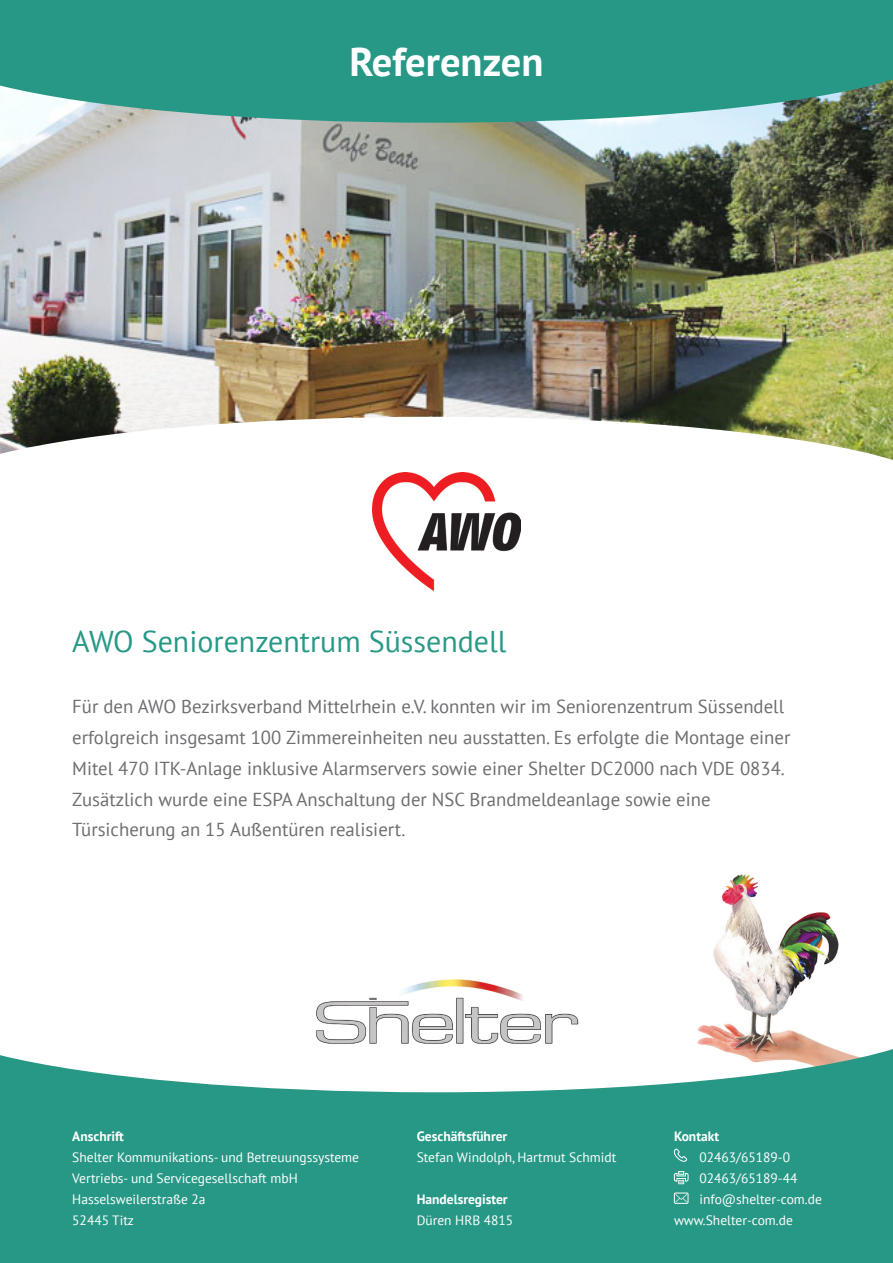
<style>
.page{position:relative;width:893px;height:1263px;background:#fff}
.page>*{position:absolute;margin:0;border:0;box-sizing:border-box;transform-origin:0 0}
.t1{font:700 40.5px "PT Sans";color:#fff}
.t2{font:30px "PT Sans";color:#289886}
.t3{font:18.75px/30.8px "PT Sans";color:#6c6d70}
.t4{font:13.5px/21px "PT Sans";color:#fff}
.t5{font:700 13.5px "PT Sans";color:#fff}
</style>
<div class="page">
<img style="left:697px;top:874px;width:142px;height:175px">
<img style="left:0;top:123px;width:893px;height:337px">
<svg style="left:0;top:1049px;width:893px;height:214px;background:#47a697"></svg>
<svg style="left:674px;top:1148px;width:14px;height:15px"></svg>
<svg style="left:674px;top:1171px;width:15px;height:13px"></svg>
<div style="left:674px;top:1193px;width:14px;height:11px;border:1px solid #fff"></div>
<svg style="left:675px;top:1194px;width:12px;height:8px"></svg>
<img style="left:316px;top:979px;width:263px;height:65px">
<svg style="left:0;top:0;width:893px;height:123px;background:#359b8a"></svg>
<img style="left:372px;top:472px;width:149px;height:119px">
<h1 class="t1" style="left:349px;top:39px;width:196px">Referenzen</h1>
<h2 class="t2" style="left:72px;top:625px;width:436px">AWO Seniorenzentrum Süssendell</h2>
<p class="t3" style="left:72px;top:692px;width:720px">Für den AWO Bezirksverband Mittelrhein e.V. konnten wir im Seniorenzentrum Süssendell erfolgreich insgesamt 100 Zimmereinheiten neu ausstatten. Es erfolgte die Montage einer Mitel 470 ITK-Anlage inklusive Alarmservers sowie einer Shelter DC2000 nach VDE 0834.<br>Zusätzlich wurde eine ESPA Anschaltung der NSC Brandmeldeanlage sowie eine Türsicherung an 15 Außentüren realisiert.</p>
<p class="t5" style="left:72px;top:1128px;width:53px">Anschrift</p>
<p class="t4" style="left:72px;top:1147px;width:288px">Shelter Kommunikations- und Betreuungssysteme<br>Vertriebs- und Servicegesellschaft mbH<br>Hasselsweilerstraße 2a<br>52445 Titz</p>
<p class="t5" style="left:417px;top:1128px;width:92px">Geschäftsführer</p>
<p class="t4" style="left:417px;top:1147px;width:201px">Stefan Windolph, Hartmut Schmidt</p>
<p class="t5" style="left:417px;top:1191px;width:92px">Handelsregister</p>
<p class="t4" style="left:417px;top:1210px;width:98px">Düren HRB 4815</p>
<p class="t5" style="left:674px;top:1128px;width:47px">Kontakt</p>
<p class="t4" style="left:699px;top:1147px;width:92px">02463/65189-0</p>
<p class="t4" style="left:699px;top:1168px;width:99px">02463/65189-44</p>
<p class="t4" style="left:699px;top:1189px;width:124px">info@shelter-com.de</p>
<p class="t4" style="left:674px;top:1210px;width:120px">www.Shelter-com.de</p>
</div>
